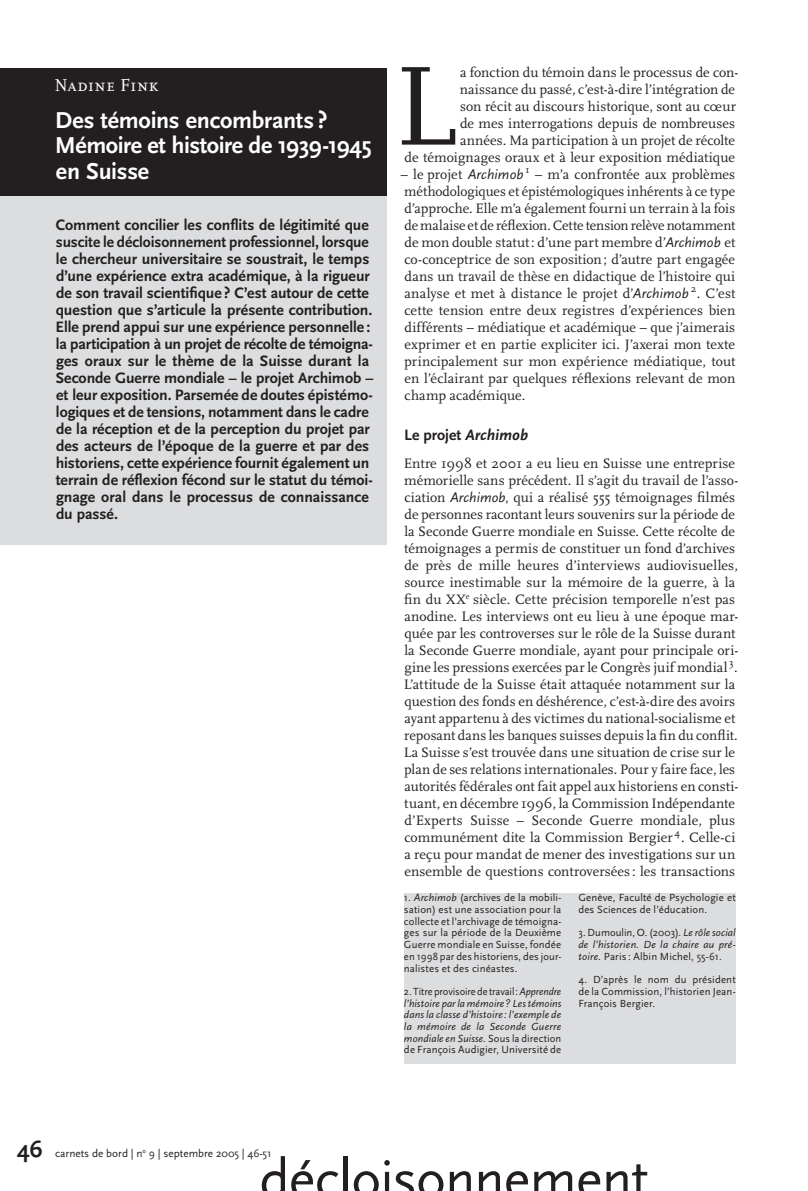
<style>
.page{position:relative;width:808px;height:1191px;background:#fff}
.page>*{position:absolute;margin:0;border:0;box-sizing:border-box;transform-origin:0 0}
.t1{font:57px "Scala Sans";letter-spacing:-.015em;color:#231f20}
.t2{font:700 24px/25.5px "Scala Sans";letter-spacing:-.015em;color:#fff}
.t3{font:700 24px "Scala Sans";color:#231f20}
.t4{font:18px "Scala Caps";letter-spacing:.005em;color:#fff}
.t5{font:700 15.75px/17px "Scala Sans";color:#231f20}
.t6{font:14.25px/17px "Scala";letter-spacing:.005em;color:#231f20;text-align:right}
.t7{font:11.25px "Scala Sans";color:#231f20}
.t8{font:10.8px/11.7px "Scala Sans";letter-spacing:.015em;color:#231f20;text-align:justify}
.t9{font:italic 10.8px/11.7px "Scala Sans";letter-spacing:.015em;color:#231f20;text-align:justify;scale:.96 1}
.t10{font:italic 10.8px/11.7px "Scala Sans";letter-spacing:.015em;color:#231f20;text-align:justify}
.s1{font-family:"Scala Sans";font-style:italic}
.s2{font-style:italic}
.s3{font-style:normal}
</style>
<div class="page">
<div style="left:0;top:145px;width:387px;height:399px;background:#dcdddf"></div>
<div style="left:0;top:68px;width:387px;height:128px;background:#231f20"></div>
<div style="left:404px;top:893px;width:332px;height:170px;background:#dcdddf"></div>
<svg style="left:402px;top:67px;width:53px;height:78px"></svg>
<p class="t4" style="left:54px;top:75px;width:106px">Nadine Fink</p>
<h2 class="t2" style="left:55px;top:108px;width:318px">Des témoins encombrants ?<br>Mémoire et histoire de 1939-1945 en Suisse</h2>
<p class="t5" style="left:55px;top:216px;width:319px">Comment concilier les conflits de légitimité que suscite le décloisonnement professionnel, lorsque le chercheur universitaire se soustrait, le temps d’une expérience extra académique, à la rigueur de son travail scientifique ? C’est autour de cette question que s’articule la présente contribution.<br>Elle prend appui sur une expérience personnelle : la participation à un projet de récolte de témoigna&shy;ges oraux sur le thème de la Suisse durant la Seconde Guerre mondiale – le projet Archimob – et leur exposition. Parsemée de doutes épistémo&shy;logiques et de tensions, notamment dans le cadre de la réception et de la perception du projet par des acteurs de l’époque de la guerre et par des historiens, cette expérience fournit également un terrain de réflexion fécond sur le statut du témoi&shy;gnage oral dans le processus de connaissance du passé.</p>
<p class="t6" style="left:404px;top:64px;width:335px">a fonction du témoin dans le processus de con&shy;naissance du passé, c’est-à-dire l’intégration de<br>son récit au discours historique, sont au cœur<br>de mes interrogations depuis de nombreuses<br>années. Ma participation à un projet de récolte<br>de témoignages oraux et à leur exposition médiatique</p>
<p class="t6" style="left:401px;top:166px;width:336px;text-align:justify">– le projet <span class="s1">Archimob</span> <sup>1</sup> – m’a confrontée aux problèmes méthodologiques et épistémologiques inhérents à ce type d’approche. Elle m’a également fourni un terrain à la fois de malaise et de réflexion. Cette tension relève notamment de mon double statut: d’une part membre d’<span class="s1">Archimob</span> et co-conceptrice de son exposition; d’autre part engagée dans un travail de thèse en didactique de l’histoire qui analyse et met à distance le projet d’<span class="s1">Archimob</span> <sup>2</sup>. C’est cette tension entre deux registres d’expériences bien différents – médiatique et académique – que j’aimerais exprimer et en partie expliciter ici. J’axerai mon texte principalement sur mon expérience médiatique, tout en l’éclairant par quelques réflexions relevant de mon champ académique.</p>
<p class="t5" style="left:404px;top:427px;width:126px">Le projet <span class="s2">Archimob</span></p>
<p class="t6" style="left:404px;top:455px;width:336px;text-align:left">Entre 1998 et 2001 a eu lieu en Suisse une entreprise mémorielle sans précédent. Il s’agit du travail de l’asso&shy;ciation <span class="s1">Archimob</span>, qui a réalisé 555 témoignages filmés de personnes racontant leurs souvenirs sur la période de la Seconde Guerre mondiale en Suisse. Cette récolte de témoignages a permis de constituer un fond d’archives de près de mille heures d’interviews audiovisuelles, source inestimable sur la mémoire de la guerre, à la fin du XX<sup>e</sup> siècle. Cette précision temporelle n’est pas anodine. Les interviews ont eu lieu à une époque mar&shy;quée par les controverses sur le rôle de la Suisse durant la Seconde Guerre mondiale, ayant pour principale ori&shy;gine les pressions exercées par le Congrès juif mondial <sup>3</sup>.<br>L’attitude de la Suisse était attaquée notamment sur la question des fonds en déshérence, c’est-à-dire des avoirs ayant appartenu à des victimes du national-socialisme et reposant dans les banques suisses depuis la fin du conflit.<br>La Suisse s’est trouvée dans une situation de crise sur le plan de ses relations internationales. Pour y faire face, les autorités fédérales ont fait appel aux historiens en consti&shy;tuant, en décembre 1996, la Commission Indépendante d’Experts Suisse – Seconde Guerre mondiale, plus communément dite la Commission Bergier <sup>4</sup>. Celle-ci a reçu pour mandat de mener des investigations sur un ensemble de questions controversées : les transactions</p>
<p class="t8" style="left:404px;top:892px;width:159px">1. <span class="s2">Archimob</span> (archives de la mobili&shy;sation) est une association pour la collecte et l’archivage de témoigna&shy;ges sur la période de la Deuxième Guerre mondiale en Suisse, fondée en 1998 par des historiens, des jour&shy;nalistes et des cinéastes.</p>
<p class="t9" style="left:404px;top:985px;width:165px"><span class="s3">2. Titre provisoire de travail:</span> Apprendre l’histoire par la mémoire? Les témoins dans la classe d’histoire: l’exemple de la mémoire de la Seconde Guerre mondiale en Suisse. <span class="s3">Sous la direction de François Audigier, Université de</span></p>
<p class="t8" style="left:578px;top:892px;width:159px">Genève, Faculté de Psychologie et des Sciences de l’éducation.</p>
<p class="t10" style="left:578px;top:927px;width:159px"><span class="s3">3. Dumoulin, O. (2003).</span> Le rôle social de l’historien. De la chaire au pré&shy;toire. <span class="s3">Paris : Albin Michel, 55-61.</span></p>
<p class="t8" style="left:578px;top:974px;width:159px">4. D’après le nom du président de la Commission, l’historien Jean-François Bergier.</p>
<h2 class="t3" style="left:17px;top:1136px;width:27px">46</h2>
<p class="t7" style="left:55px;top:1147px;width:218px">carnets de bord | n<sup>o</sup> 9 | septembre 2005 | 46-51</p>
<h1 class="t1" style="left:259px;top:1148px;width:391px">décloisonnement</h1>
</div>
